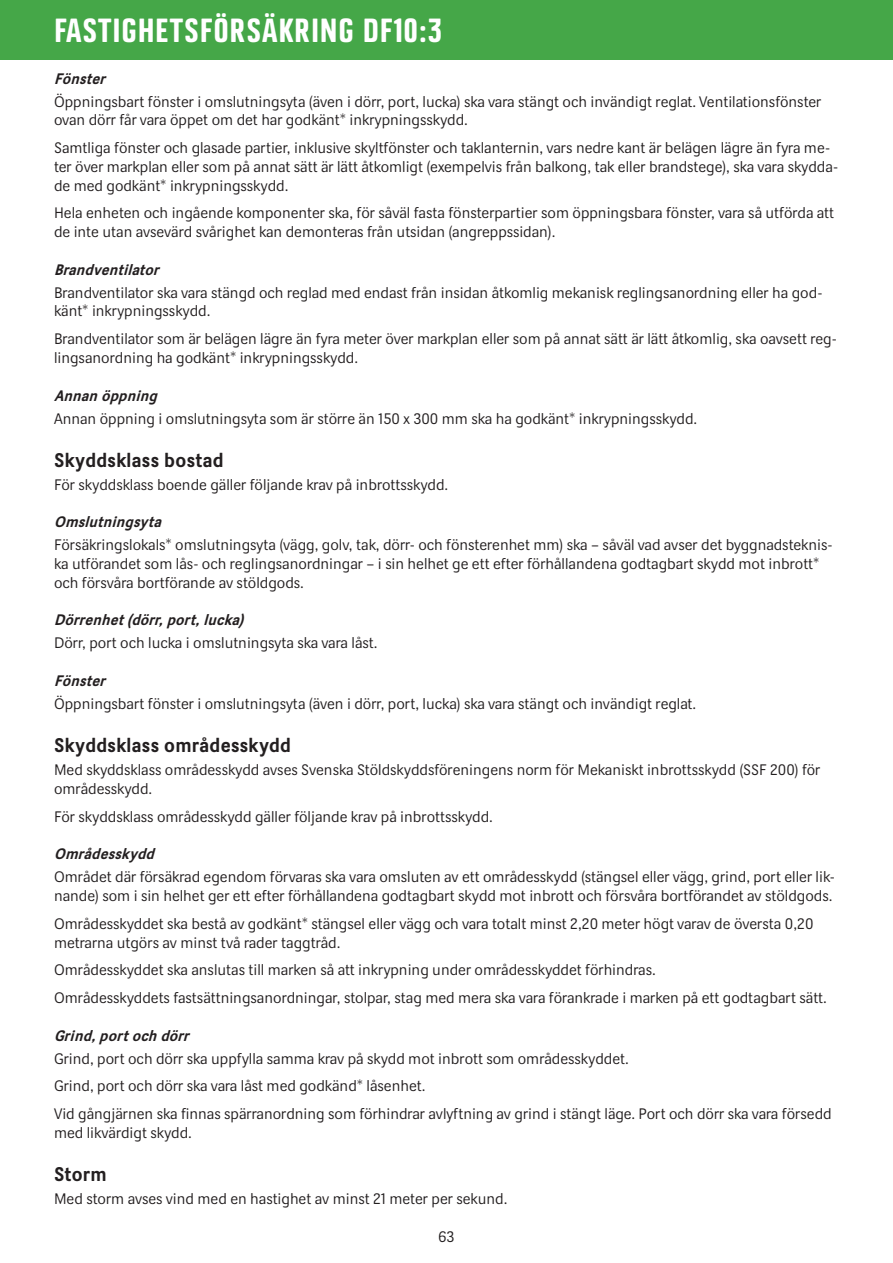
<style>
.page{position:relative;width:893px;height:1263px;background:#fff}
.page>*{position:absolute;margin:0;border:0;box-sizing:border-box;transform-origin:0 0}
.t1{font:33px "Dina Headline";letter-spacing:.02em;color:#fff}
.Villkor_rubrik_3{font:700 19.5px "Dina";letter-spacing:.02em;color:#231f20}
.Villkor_text_2{font:15px/18.8px "Dina";color:#231f20}
.Villkor_rubrik_5{font:italic 700 15px "Dina";color:#231f20}
</style>
<div class="page">
<div style="left:0;top:0;width:893px;height:60px;background:#45a748"></div>
<h1 class="t1" style="left:54px;top:12px;width:390px">FASTIGHETSFÖRSÄKRING DF10:3</h1>
<p class="Villkor_rubrik_5" style="left:54px;top:69px;width:57px">Fönster</p>
<p class="Villkor_text_2" style="left:54px;top:92px;width:769px">Öppningsbart fönster i omslutningsyta (även i dörr, port, lucka) ska vara stängt och invändigt reglat. Ventilationsfönster ovan dörr får vara öppet om det har godkänt* inkrypningsskydd.</p>
<p class="Villkor_text_2" style="left:54px;top:138px;width:786px">Samtliga fönster och glasade partier, inklusive skyltfönster och taklanternin, vars nedre kant är belägen lägre än fyra me&shy;ter över markplan eller som på annat sätt är lätt åtkomligt (exempelvis från balkong, tak eller brandstege), ska vara skydda&shy;de med godkänt* inkrypningsskydd.</p>
<p class="Villkor_text_2" style="left:54px;top:204px;width:781px">Hela enheten och ingående komponenter ska, för såväl fasta fönsterpartier som öppningsbara fönster, vara så utförda att de inte utan avsevärd svårighet kan demonteras från utsidan (angreppssidan).</p>
<p class="Villkor_rubrik_5" style="left:54px;top:260px;width:111px">Brandventilator</p>
<p class="Villkor_text_2" style="left:54px;top:283px;width:770px">Brandventilator ska vara stängd och reglad med endast från insidan åtkomlig mekanisk reglingsanordning eller ha god&shy;känt* inkrypningsskydd.</p>
<p class="Villkor_text_2" style="left:54px;top:329px;width:784px">Brandventilator som är belägen lägre än fyra meter över markplan eller som på annat sätt är lätt åtkomlig, ska oavsett reg&shy;lingsanordning ha godkänt* inkrypningsskydd.</p>
<p class="Villkor_rubrik_5" style="left:54px;top:386px;width:109px">Annan öppning</p>
<p class="Villkor_text_2" style="left:54px;top:409px;width:645px">Annan öppning i omslutningsyta som är större än 150 x 300 mm ska ha godkänt* inkrypningsskydd.</p>
<p class="Villkor_rubrik_3" style="left:54px;top:448px;width:171px">Skyddsklass bostad</p>
<p class="Villkor_text_2" style="left:54px;top:475px;width:396px">För skyddsklass boende gäller följande krav på inbrottsskydd.</p>
<p class="Villkor_rubrik_5" style="left:54px;top:513px;width:113px">Omslutningsyta</p>
<p class="Villkor_text_2" style="left:54px;top:536px;width:780px">Försäkringslokals* omslutningsyta (vägg, golv, tak, dörr- och fönsterenhet mm) ska – såväl vad avser det byggnadsteknis&shy;ka utförandet som lås- och reglingsanordningar – i sin helhet ge ett efter förhållandena godtagbart skydd mot inbrott* och försvåra bortförande av stöldgods.</p>
<p class="Villkor_rubrik_5" style="left:54px;top:611px;width:191px">Dörrenhet(dörr,port,lucka)</p>
<p class="Villkor_text_2" style="left:54px;top:634px;width:325px">Dörr, port och lucka i omslutningsyta ska vara låst.</p>
<p class="Villkor_rubrik_5" style="left:54px;top:672px;width:57px">Fönster</p>
<p class="Villkor_text_2" style="left:54px;top:694px;width:644px">Öppningsbart fönster i omslutningsyta (även i dörr, port, lucka) ska vara stängt och invändigt reglat.</p>
<p class="Villkor_rubrik_3" style="left:54px;top:733px;width:239px">Skyddsklass områdesskydd</p>
<p class="Villkor_text_2" style="left:54px;top:760px;width:768px">Med skyddsklass områdesskydd avses Svenska Stöldskyddsföreningens norm för Mekaniskt inbrottsskydd (SSF 200) för områdesskydd.</p>
<p class="Villkor_text_2" style="left:54px;top:807px;width:440px">För skyddsklass områdesskydd gäller följande krav på inbrottsskydd.</p>
<p class="Villkor_rubrik_5" style="left:54px;top:845px;width:106px">Områdesskydd</p>
<p class="Villkor_text_2" style="left:54px;top:867px;width:782px">Området där försäkrad egendom förvaras ska vara omsluten av ett områdesskydd (stängsel eller vägg, grind, port eller lik&shy;nande) som i sin helhet ger ett efter förhållandena godtagbart skydd mot inbrott och försvåra bortförandet av stöldgods.</p>
<p class="Villkor_text_2" style="left:54px;top:914px;width:761px">Områdesskyddet ska bestå av godkänt* stängsel eller vägg och vara totalt minst 2,20 meter högt varav de översta 0,20 metrarna utgörs av minst två rader taggtråd.</p>
<p class="Villkor_text_2" style="left:54px;top:960px;width:603px">Områdesskyddet ska anslutas till marken så att inkrypning under områdesskyddet förhindras.</p>
<p class="Villkor_text_2" style="left:54px;top:988px;width:774px">Områdesskyddets fastsättningsanordningar, stolpar, stag med mera ska vara förankrade i marken på ett godtagbart sätt.</p>
<p class="Villkor_rubrik_5" style="left:54px;top:1026px;width:141px">Grind,portoch dörr</p>
<p class="Villkor_text_2" style="left:54px;top:1049px;width:576px">Grind, port och dörr ska uppfylla samma krav på skydd mot inbrott som områdesskyddet.</p>
<p class="Villkor_text_2" style="left:54px;top:1077px;width:373px">Grind, port och dörr ska vara låst med godkänd* låsenhet.</p>
<p class="Villkor_text_2" style="left:54px;top:1104px;width:779px">Vid gångjärnen ska finnas spärranordning som förhindrar avlyftning av grind i stängt läge. Port och dörr ska vara försedd med likvärdigt skydd.</p>
<p class="Villkor_rubrik_3" style="left:54px;top:1162px;width:54px">Storm</p>
<p class="Villkor_text_2" style="left:54px;top:1189px;width:455px">Med storm avses vind med en hastighet av minst 21 meter per sekund.</p>
<p class="Villkor_text_2" style="left:438px;top:1227px;width:18px">63</p>
</div>
